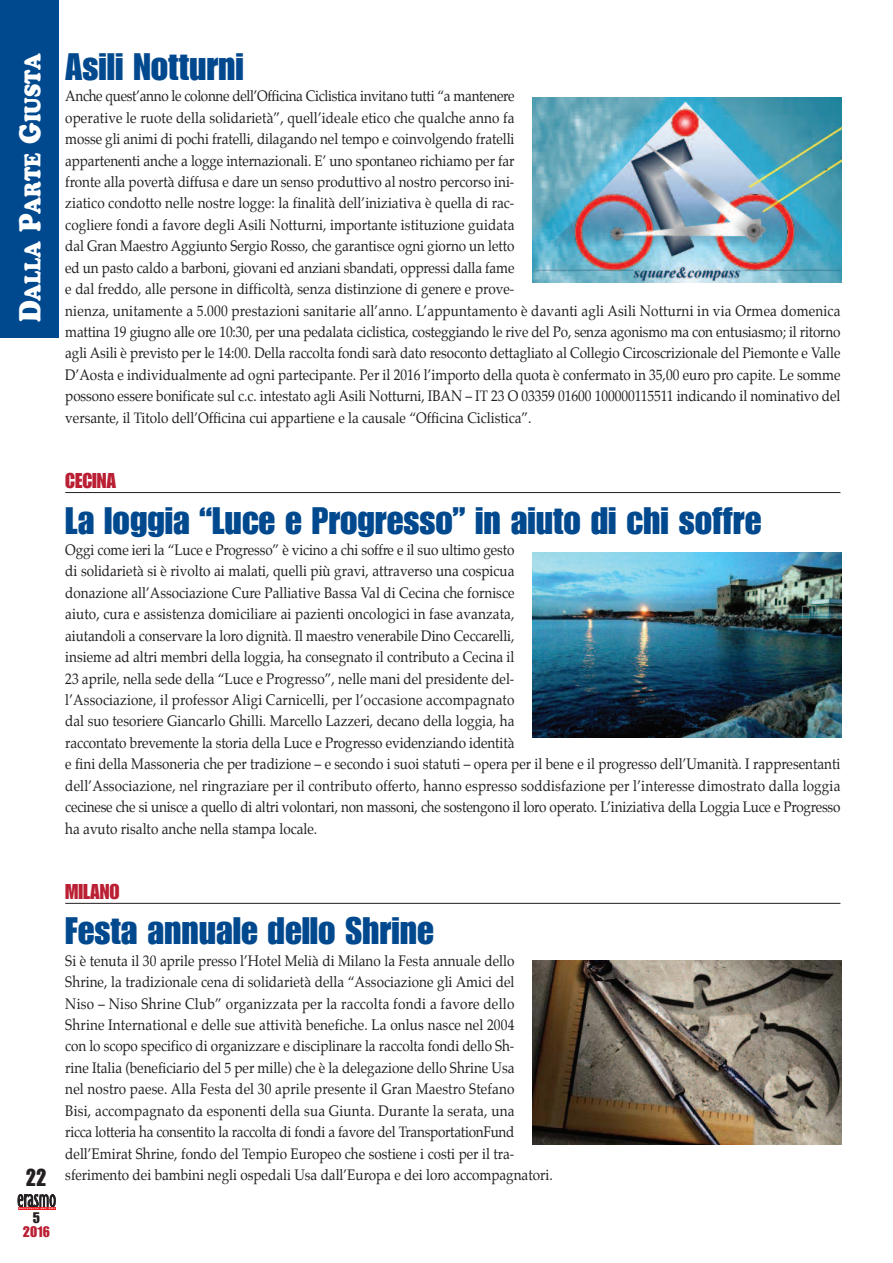
<style>
.page{position:relative;width:893px;height:1263px;background:#fff}
.page>*{position:absolute;margin:0;border:0;box-sizing:border-box;transform-origin:0 0}
.t1{font:37.5px "Impact";color:#01498e}
.t2{font:24px "Impact";color:#231f20;scale:.9 1}
.t3{font:22.5px "Cooper Black Std";color:#fff;scale:.86 1}
.t4{font:21px "Impact";color:#ba1f33}
.t5{font:15px/21.5px "Palatino";color:#231f20;scale:.9 1}
.t6{font:15px "Impact";color:#ba1f33}
.t7{font:15px "Impact";color:#231f20}
.t8{font:700 2.1px "Officina Sans";letter-spacing:.2em;color:#fff;scale:1.53 1}
.s1{font-size:30px}
</style>
<div class="page">
<hr style="left:65px;top:492px;width:775px;height:1px;background:#231f20">
<hr style="left:65px;top:903px;width:775px;height:1px;background:#231f20">
<div style="left:0;top:0;width:59px;height:338px;background:#01498e"></div>
<svg style="left:18px;top:1194px;width:38px;height:13px"></svg>
<hr style="left:18px;top:1207px;width:38px;height:2px;background:#ee1d23">
<img style="left:532px;top:552px;width:310px;height:185px">
<img style="left:532px;top:960px;width:310px;height:184px">
<img style="left:532px;top:98px;width:310px;height:185px">
<h3 class="t3" style="left:25px;top:322px;width:315px;rotate:-90deg"><span class="s1">D</span>ALLA <span class="s1">P</span>ARTE <span class="s1">G</span>IUSTA</h3>
<h1 class="t1" style="left:65px;top:53px;width:180px">Asili Notturni</h1>
<p class="t5" style="left:65px;top:87px;width:863px">Anche quest’anno le colonne dell’Officina Ciclistica invitano tutti “a mantenere<br>operative le ruote della solidarietà”, quell’ideale etico che qualche anno fa<br>mosse gli animi di pochi fratelli, dilagando nel tempo e coinvolgendo fratelli<br>appartenenti anche a logge internazionali. E’ uno spontaneo richiamo per far<br>fronte alla povertà diffusa e dare un senso produttivo al nostro percorso ini-<br>ziatico condotto nelle nostre logge: la finalità dell’iniziativa è quella di rac-<br>cogliere fondi a favore degli Asili Notturni, importante istituzione guidata<br>dal Gran Maestro Aggiunto Sergio Rosso, che garantisce ogni giorno un letto<br>ed un pasto caldo a barboni, giovani ed anziani sbandati, oppressi dalla fame<br>e dal freddo, alle persone in difficoltà, senza distinzione di genere e prove-<br>nienza, unitamente a 5.000 prestazioni sanitarie all’anno. L’appuntamento è davanti agli Asili Notturni in via Ormea domenica mattina 19 giugno alle ore 10:30, per una pedalata ciclistica, costeggiando le rive del Po, senza agonismo ma con entusiasmo; il ritorno agli Asili è previsto per le 14:00. Della raccolta fondi sarà dato resoconto dettagliato al Collegio Circoscrizionale del Piemonte e Valle D’Aosta e individualmente ad ogni partecipante. Per il 2016 l’importo della quota è confermato in 35,00 euro pro capite. Le somme possono essere bonificate sul c.c. intestato agli Asili Notturni, IBAN – IT 23 O 03359 01600 100000115511 indicando il nominativo del versante, il Titolo dell’Officina cui appartiene e la causale “Officina Ciclistica”.</p>
<h3 class="t4" style="left:65px;top:473px;width:52px">CECINA</h3>
<h1 class="t1" style="left:65px;top:507px;width:698px">La loggia “Luce e Progresso” in aiuto di chi soffre</h1>
<p class="t5" style="left:65px;top:540px;width:863px">Oggi come ieri la “Luce e Progresso” è vicino a chi soffre e il suo ultimo gesto<br>di solidarietà si è rivolto ai malati, quelli più gravi, attraverso una cospicua<br>donazione all’Associazione Cure Palliative Bassa Val di Cecina che fornisce<br>aiuto, cura e assistenza domiciliare ai pazienti oncologici in fase avanzata,<br>aiutandoli a conservare la loro dignità. Il maestro venerabile Dino Ceccarelli,<br>insieme ad altri membri della loggia, ha consegnato il contributo a Cecina il<br>23 aprile, nella sede della “Luce e Progresso”, nelle mani del presidente del-<br>l’Associazione, il professor Aligi Carnicelli, per l’occasione accompagnato<br>dal suo tesoriere Giancarlo Ghilli. Marcello Lazzeri, decano della loggia, ha<br>raccontato brevemente la storia della Luce e Progresso evidenziando identità<br>e fini della Massoneria che per tradizione – e secondo i suoi statuti – opera per il bene e il progresso dell’Umanità. I rappresentanti dell’Associazione, nel ringraziare per il contributo offerto, hanno espresso soddisfazione per l’interesse dimostrato dalla loggia cecinese che si unisce a quello di altri volontari, non massoni, che sostengono il loro operato. L’iniziativa della Loggia Luce e Progresso ha avuto risalto anche nella stampa locale.</p>
<h2 class="t2" style="left:26px;top:1169px;width:25px">22</h2>
<p class="t8" style="left:19px;top:1207px;width:25px">Notiziario del GOI</p>
<p class="t7" style="left:33px;top:1212px;width:9px">5</p>
<p class="t6" style="left:23px;top:1226px;width:29px">2016</p>
<h3 class="t4" style="left:65px;top:884px;width:56px">MILANO</h3>
<h1 class="t1" style="left:65px;top:917px;width:370px">Festa annuale dello Shrine</h1>
<p class="t5" style="left:65px;top:951px;width:543px">Si è tenuta il 30 aprile presso l’Hotel Melià di Milano la Festa annuale dello Shrine, la tradizionale cena di solidarietà della “Associazione gli Amici del<br>Niso – Niso Shrine Club” organizzata per la raccolta fondi a favore dello Shrine International e delle sue attività benefiche. La onlus nasce nel 2004<br>con lo scopo specifico di organizzare e disciplinare la raccolta fondi dello Sh-<br>rine Italia (beneficiario del 5 per mille) che è la delegazione dello Shrine Usa<br>nel nostro paese. Alla Festa del 30 aprile presente il Gran Maestro Stefano<br>Bisi, accompagnato da esponenti della sua Giunta. Durante la serata, una<br>ricca lotteria ha consentito la raccolta di fondi a favore del TransportationFund dell’Emirat Shrine, fondo del Tempio Europeo che sostiene i costi per il tra&shy;sferimento dei bambini negli ospedali Usa dall’Europa e dei loro accompagnatori.</p>
</div>
